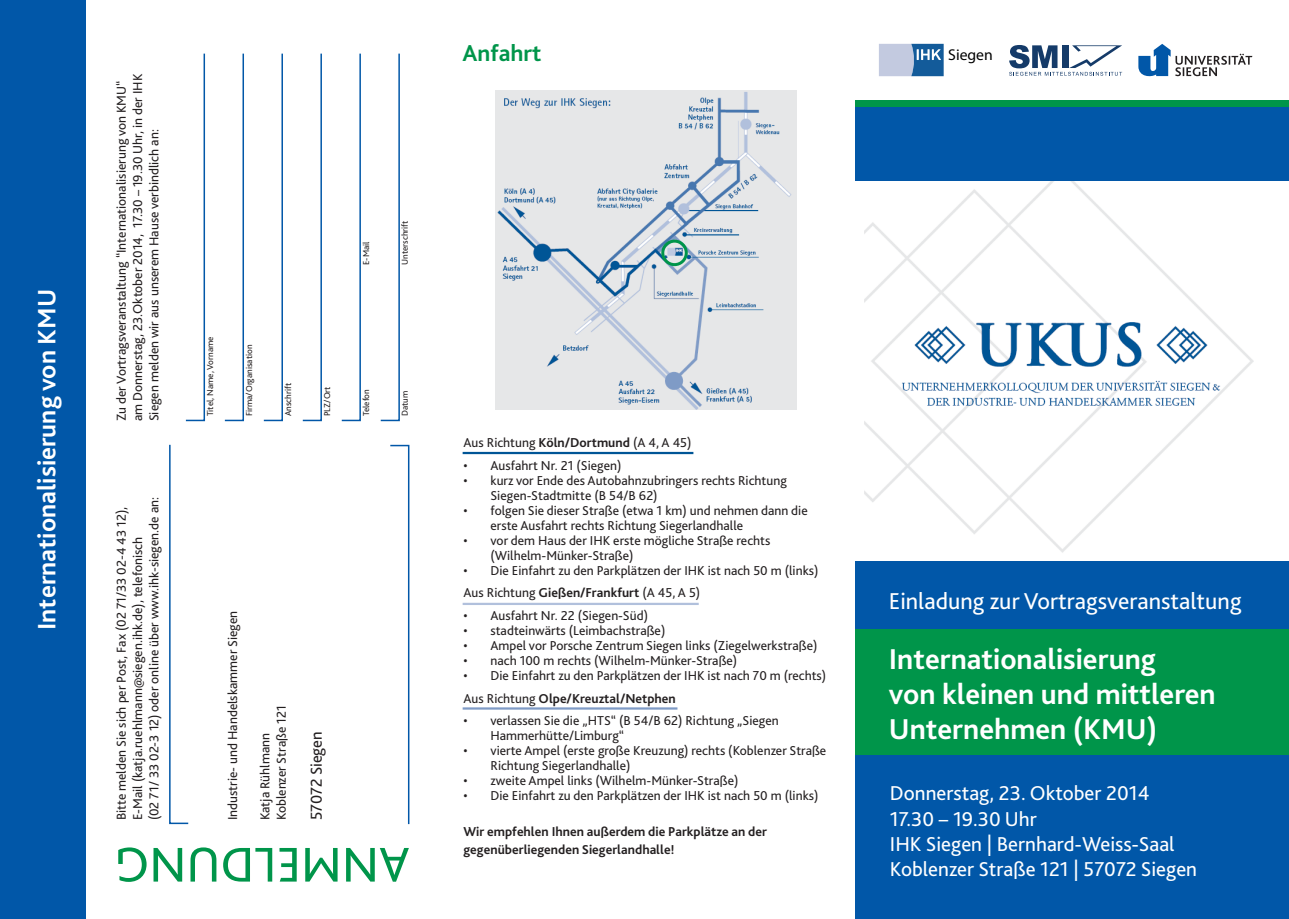
<style>
.page{position:relative;width:1289px;height:919px;background:#fff}
.page>*{position:absolute;margin:0;border:0;box-sizing:border-box;transform-origin:0 0}
.t1{font:51px "Bliss 2";color:#00954a}
.t2{font:700 30px/34.5px "Bliss 2";color:#fff}
.t3{font:700 26.25px "Bliss 2";color:#fff}
.t4{font:24px "Bliss 2";color:#fff}
.t5{font:700 24px "Bliss 2";color:#00954a}
.t6{font:21px "Bliss 2";color:#fff}
.t7{font:16.5px "Bliss 2";color:#231f20}
.t8{font:15.75px "Rotis Semi Sans OV WCUJGB";color:#000001}
.t9{font:13.5px/15px "Bliss 2";color:#231f20}
.t10{font:700 13.5px/18px "Bliss 2";color:#231f20}
.t11{font:9px "Bliss 2";color:#231f20}
.s1{font-weight:700}
.s2{font-weight:400}
</style>
<div class="page">
<img style="left:864px;top:181px;width:390px;height:372px">
<div style="left:855px;top:561px;width:433px;height:357px;background:#0157a8"></div>
<div style="left:855px;top:629px;width:433px;height:125px;background:#00954a"></div>
<div style="left:855px;top:106px;width:433px;height:75px;background:#0157a8"></div>
<div style="left:855px;top:100px;width:433px;height:6px;background:#00954a"></div>
<img style="left:495px;top:90px;width:301px;height:319px">
<div style="left:661px;top:239px;width:26px;height:27px;border:3px solid #00954a;border-radius:50%"></div>
<svg style="left:879px;top:44px;width:64px;height:32px;background:#7fa0c5"></svg>
<svg style="left:1009px;top:45px;width:113px;height:31px"></svg>
<svg style="left:1138px;top:44px;width:114px;height:32px"></svg>
<div style="left:0;top:0;width:85px;height:918px;background:#0157a8"></div>
<svg style="left:185px;top:53px;width:21px;height:369px"></svg>
<svg style="left:169px;top:444px;width:20px;height:380px"></svg>
<svg style="left:390px;top:444px;width:20px;height:381px"></svg>
<svg style="left:224px;top:53px;width:20px;height:369px"></svg>
<svg style="left:263px;top:53px;width:20px;height:369px"></svg>
<svg style="left:341px;top:53px;width:20px;height:369px"></svg>
<svg style="left:380px;top:53px;width:20px;height:369px"></svg>
<svg style="left:302px;top:53px;width:20px;height:369px"></svg>
<hr style="left:462px;top:452px;width:231px;height:2px;background:#005596">
<hr style="left:462px;top:602px;width:236px;height:3px;background:#b1c0dc">
<hr style="left:462px;top:707px;width:215px;height:2px;background:#7f9bc6">
<p class="t3" style="left:30px;top:630px;width:342px;rotate:-90deg">Internationalisierung von KMU</p>
<p class="t9" style="left:113px;top:421px;width:349px;line-height:16.2px;rotate:-90deg">Zu der Vortragsveranstaltung “Internationalisierung von KMU“ am Donnerstag, 23.Oktober 2014, 17.30 – 19.30 Uhr, in der IHK<br>Siegen melden wir aus unserem Hause verbindlich an:</p>
<p class="t9" style="left:146px;top:820px;width:325px;rotate:-90deg">(02 71/ 33 02-3 12) oder online über www.ihk-siegen.de an:</p>
<p class="t9" style="left:114px;top:820px;width:315px;rotate:-90deg">Bitte melden Sie sich per Post, Fax (02 71/33 02-4 43 12),</p>
<p class="t9" style="left:130px;top:820px;width:285px;rotate:-90deg">E-Mail (katja.ruehlmann@siegen.ihk.de), telefonisch</p>
<p class="t11" style="left:204px;top:416px;width:81px;rotate:-90deg">Titel, Name, Vorname</p>
<p class="t11" style="left:243px;top:416px;width:73px;rotate:-90deg">Firma/Organisation</p>
<p class="t11" style="left:360px;top:265px;width:25px;rotate:-90deg">E-Mail</p>
<p class="t11" style="left:399px;top:265px;width:46px;rotate:-90deg">Unterschrift</p>
<p class="t11" style="left:282px;top:416px;width:35px;rotate:-90deg">Anschrift</p>
<p class="t11" style="left:360px;top:416px;width:29px;rotate:-90deg">Telefon</p>
<p class="t11" style="left:321px;top:416px;width:31px;rotate:-90deg">PLZ/Ort</p>
<p class="t11" style="left:399px;top:416px;width:27px;rotate:-90deg">Datum</p>
<p class="t9" style="left:225px;top:820px;width:211px;rotate:-90deg">Industrie- und Handelskammer Siegen</p>
<p class="t9" style="left:273px;top:820px;width:116px;rotate:-90deg">Koblenzer Straße 121</p>
<p class="t9" style="left:257px;top:820px;width:89px;rotate:-90deg">Katja Rühlmann</p>
<p class="t7" style="left:306px;top:820px;width:91px;rotate:-90deg">57072 Siegen</p>
<p class="t1" style="left:409px;top:896px;width:297px;rotate:-180deg">ANMELDUNG</p>
<p class="t5" style="left:462px;top:38px;width:81px">Anfahrt</p>
<p class="t9" style="left:463px;top:435px;width:230px">Aus Richtung <span class="s1">Köln/Dortmund</span> (A 4, A 45)</p>
<p class="t9" style="left:463px;top:457px;width:159px">• Ausfahrt Nr. 21 (Siegen)</p>
<p class="t9" style="left:490px;top:472px;width:298px;text-indent:-27px">• kurz vor Ende des Autobahnzubringers rechts Richtung<br>Siegen-Stadtmitte (B 54/B 62)</p>
<p class="t9" style="left:490px;top:502px;width:319px;text-indent:-27px">• folgen Sie dieser Straße (etwa 1 km) und nehmen dann die erste Ausfahrt rechts Richtung Siegerlandhalle</p>
<p class="t9" style="left:490px;top:532px;width:281px;text-indent:-27px">• vor dem Haus der IHK erste mögliche Straße rechts (Wilhelm-Münker-Straße)</p>
<p class="t9" style="left:463px;top:562px;width:356px">• Die Einfahrt zu den Parkplätzen der IHK ist nach 50 m (links)</p>
<p class="t9" style="left:463px;top:585px;width:238px">Aus Richtung <span class="s1">Gießen/Frankfurt</span> (A 45, A 5)</p>
<p class="t9" style="left:463px;top:607px;width:186px">• Ausfahrt Nr. 22 (Siegen-Süd)</p>
<p class="t9" style="left:463px;top:622px;width:203px">• stadteinwärts (Leimbachstraße)</p>
<p class="t9" style="left:463px;top:637px;width:355px">• Ampel vor Porsche Zentrum Siegen links (Ziegelwerkstraße)</p>
<p class="t9" style="left:463px;top:652px;width:275px">• nach 100 m rechts (Wilhelm-Münker-Straße)</p>
<p class="t9" style="left:463px;top:667px;width:364px">• Die Einfahrt zu den Parkplätzen der IHK ist nach 70 m (rechts)</p>
<p class="t10" style="left:463px;top:688px;width:214px"><span class="s2">Aus Richtung</span> Olpe/Kreuztal/Netphen</p>
<p class="t9" style="left:490px;top:712px;width:290px;text-indent:-27px">• verlassen Sie die „HTS“ (B 54/B 62) Richtung „Siegen<br>Hammerhütte/Limburg“</p>
<p class="t9" style="left:490px;top:742px;width:337px;text-indent:-27px">• vierte Ampel (erste große Kreuzung) rechts (Koblenzer Straße<br>Richtung Siegerlandhalle)</p>
<p class="t9" style="left:463px;top:772px;width:276px">• zweite Ampel links (Wilhelm-Münker-Straße)</p>
<p class="t9" style="left:463px;top:787px;width:356px">• Die Einfahrt zu den Parkplätzen der IHK ist nach 50 m (links)</p>
<p class="t10" style="left:463px;top:822px;width:305px">Wir empfehlen Ihnen außerdem die Parkplätze an der gegenüberliegenden Siegerlandhalle!</p>
<p class="t8" style="left:948px;top:45px;width:46px">Siegen</p>
<p class="t4" style="left:888px;top:585px;width:354px">Einladung zur Vortragsveranstaltung</p>
<p class="t2" style="left:888px;top:641px;width:328px">Internationalisierung<br>von kleinen und mittleren<br>Unternehmen (KMU)</p>
<p class="t6" style="left:890px;top:780px;width:261px">Donnerstag, 23. Oktober 2014</p>
<p class="t6" style="left:890px;top:805px;width:148px">17.30 – 19.30 Uhr</p>
<p class="t6" style="left:890px;top:830px;width:286px">IHK Siegen | Bernhard-Weiss-Saal</p>
<p class="t6" style="left:890px;top:856px;width:309px">Koblenzer Straße 121 | 57072 Siegen</p>
</div>
